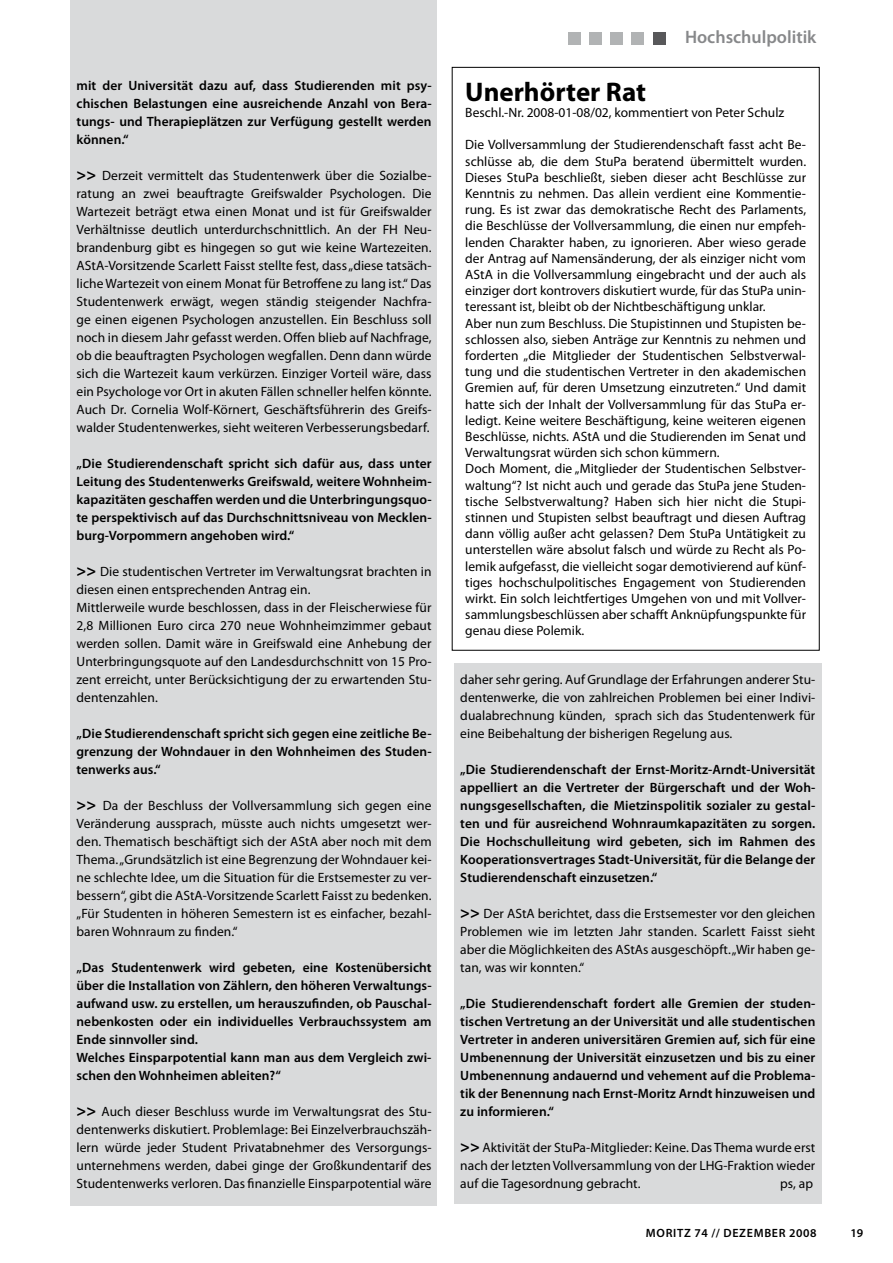
<style>
.page{position:relative;width:893px;height:1263px;background:#fff}
.page>*{position:absolute;margin:0;border:0;box-sizing:border-box;transform-origin:0 0}
.t1{font:700 27px "Myriad Pro";color:#000}
.t2{font:600 18px "Myriad Pro";color:#87888a}
.t3{font:13.5px/18px "Myriad Pro";color:#000;text-align:justify}
.t4{font:600 13.5px/18px "Myriad Pro";letter-spacing:.005em;color:#000;text-align:justify}
.t5{font:600 12px "Myriad Pro";letter-spacing:.06em;color:#000}
.s1{font-weight:700;font-size:16.5px}
</style>
<div class="page">
<div style="left:653px;top:32px;width:12px;height:13px;background:#58585a"></div>
<div style="left:631px;top:32px;width:13px;height:13px;background:#b1b3b4"></div>
<div style="left:610px;top:32px;width:13px;height:13px;background:#b1b3b4"></div>
<div style="left:589px;top:32px;width:13px;height:13px;background:#b1b3b4"></div>
<div style="left:568px;top:32px;width:12px;height:13px;background:#b1b3b4"></div>
<div style="left:454px;top:663px;width:367px;height:540px;background:#d9dadb"></div>
<div style="left:70px;top:0;width:367px;height:1205px;background:#d9dadb"></div>
<p class="t4" style="left:77px;top:76px;width:357px">mit der Universität dazu auf, dass Studierenden mit psy&shy;chischen Belastungen eine ausreichende Anzahl von Bera&shy;tungs- und Therapieplätzen zur Verfügung gestellt werden können.“</p>
<p class="t3" style="left:77px;top:166px;width:357px"><span class="s1">&gt;&gt;</span> Derzeit vermittelt das Studentenwerk über die Sozialbe&shy;ratung an zwei beauftragte Greifswalder Psychologen. Die Wartezeit beträgt etwa einen Monat und ist für Greifswalder Verhältnisse deutlich unterdurchschnittlich. An der FH Neu&shy;brandenburg gibt es hingegen so gut wie keine Wartezeiten.<br>AStA-Vorsitzende Scarlett Faisst stellte fest, dass „diese tatsäch&shy;liche Wartezeit von einem Monat für Betroffene zu lang ist.“ Das Studentenwerk erwägt, wegen ständig steigender Nachfra&shy;ge einen eigenen Psychologen anzustellen. Ein Beschluss soll noch in diesem Jahr gefasst werden. Offen blieb auf Nachfrage, ob die beauftragten Psychologen wegfallen. Denn dann würde sich die Wartezeit kaum verkürzen. Einziger Vorteil wäre, dass ein Psychologe vor Ort in akuten Fällen schneller helfen könnte.<br>Auch Dr. Cornelia Wolf-Körnert, Geschäftsführerin des Greifs&shy;walder Studentenwerkes, sieht weiteren Verbesserungsbedarf.</p>
<p class="t4" style="left:77px;top:454px;width:357px">„Die Studierendenschaft spricht sich dafür aus, dass unter Leitung des Studentenwerks Greifswald, weitere Wohnheim&shy;kapazitäten geschaffen werden und die Unterbringungsquo&shy;te perspektivisch auf das Durchschnittsniveau von Mecklen&shy;burg-Vorpommern angehoben wird.“</p>
<p class="t3" style="left:77px;top:562px;width:357px;text-align:left"><span class="s1">&gt;&gt;</span> Die studentischen Vertreter im Verwaltungsrat brachten in diesen einen entsprechenden Antrag ein.<br>Mittlerweile wurde beschlossen, dass in der Fleischerwiese für 2,8 Millionen Euro circa 270 neue Wohnheimzimmer gebaut werden sollen. Damit wäre in Greifswald eine Anhebung der Unterbringungsquote auf den Landesdurchschnitt von 15 Pro&shy;zent erreicht, unter Berücksichtigung der zu erwartenden Stu&shy;dentenzahlen.</p>
<p class="t4" style="left:77px;top:724px;width:357px">„Die Studierendenschaft spricht sich gegen eine zeitliche Be&shy;grenzung der Wohndauer in den Wohnheimen des Studen&shy;tenwerks aus.“</p>
<p class="t3" style="left:77px;top:796px;width:357px"><span class="s1">&gt;&gt;</span> Da der Beschluss der Vollversammlung sich gegen eine Veränderung aussprach, müsste auch nichts umgesetzt wer&shy;den. Thematisch beschäftigt sich der AStA aber noch mit dem Thema. „Grundsätzlich ist eine Begrenzung der Wohndauer kei&shy;ne schlechte Idee, um die Situation für die Erstsemester zu ver&shy;bessern“, gibt die AStA-Vorsitzende Scarlett Faisst zu bedenken. „Für Studenten in höheren Semestern ist es einfacher, bezahl&shy;baren Wohnraum zu finden.“</p>
<p class="t4" style="left:77px;top:958px;width:357px;text-align:left">„Das Studentenwerk wird gebeten, eine Kostenübersicht über die Installation von Zählern, den höheren Verwaltungs&shy;aufwand usw. zu erstellen, um herauszufinden, ob Pauschal&shy;nebenkosten oder ein individuelles Verbrauchssystem am Ende sinnvoller sind.<br>Welches Einsparpotential kann man aus dem Vergleich zwi&shy;schen den Wohnheimen ableiten?“</p>
<p class="t3" style="left:77px;top:1102px;width:357px"><span class="s1">&gt;&gt;</span> Auch dieser Beschluss wurde im Verwaltungsrat des Stu&shy;dentenwerks diskutiert. Problemlage: Bei Einzelverbrauchszäh&shy;lern würde jeder Student Privatabnehmer des Versorgungs&shy;unternehmens werden, dabei ginge der Großkundentarif des Studentenwerks verloren. Das finanzielle Einsparpotential wäre</p>
<h2 class="t2" style="left:685px;top:26px;width:133px">Hochschulpolitik</h2>
<h1 class="t1" style="left:465px;top:74px;width:182px">Unerhörter Rat</h1>
<p class="t3" style="left:465px;top:103px;width:320px">Beschl.-Nr. 2008-01-08/02, kommentiert von Peter Schulz</p>
<p class="t3" style="left:465px;top:136px;width:342px;line-height:16.2px;text-align:left">Die Vollversammlung der Studierendenschaft fasst acht Be&shy;schlüsse ab, die dem StuPa beratend übermittelt wurden.<br>Dieses StuPa beschließt, sieben dieser acht Beschlüsse zur Kenntnis zu nehmen. Das allein verdient eine Kommentie&shy;rung. Es ist zwar das demokratische Recht des Parlaments, die Beschlüsse der Vollversammlung, die einen nur empfeh&shy;lenden Charakter haben, zu ignorieren. Aber wieso gerade der Antrag auf Namensänderung, der als einziger nicht vom AStA in die Vollversammlung eingebracht und der auch als einziger dort kontrovers diskutiert wurde, für das StuPa unin&shy;teressant ist, bleibt ob der Nichtbeschäftigung unklar.<br>Aber nun zum Beschluss. Die Stupistinnen und Stupisten be&shy;schlossen also, sieben Anträge zur Kenntnis zu nehmen und forderten „die Mitglieder der Studentischen Selbstverwal&shy;tung und die studentischen Vertreter in den akademischen Gremien auf, für deren Umsetzung einzutreten.“ Und damit hatte sich der Inhalt der Vollversammlung für das StuPa er&shy;ledigt. Keine weitere Beschäftigung, keine weiteren eigenen Beschlüsse, nichts. AStA und die Studierenden im Senat und Verwaltungsrat würden sich schon kümmern.<br>Doch Moment, die „Mitglieder der Studentischen Selbstver&shy;waltung“? Ist nicht auch und gerade das StuPa jene Studen&shy;tische Selbstverwaltung? Haben sich hier nicht die Stupi&shy;stinnen und Stupisten selbst beauftragt und diesen Auftrag dann völlig außer acht gelassen? Dem StuPa Untätigkeit zu unterstellen wäre absolut falsch und würde zu Recht als Po&shy;lemik aufgefasst, die vielleicht sogar demotivierend auf künf&shy;tiges hochschulpolitisches Engagement von Studierenden wirkt. Ein solch leichtfertiges Umgehen von und mit Vollver&shy;sammlungsbeschlüssen aber schafft Anknüpfungspunkte für genau diese Polemik.</p>
<p class="t3" style="left:460px;top:670px;width:357px">daher sehr gering. Auf Grundlage der Erfahrungen anderer Stu&shy;dentenwerke, die von zahlreichen Problemen bei einer Indivi&shy;dualabrechnung künden, sprach sich das Studentenwerk für eine Beibehaltung der bisherigen Regelung aus.</p>
<p class="t4" style="left:460px;top:760px;width:357px">„Die Studierendenschaft der Ernst-Moritz-Arndt-Universität appelliert an die Vertreter der Bürgerschaft und der Woh&shy;nungsgesellschaften, die Mietzinspolitik sozialer zu gestal&shy;ten und für ausreichend Wohnraumkapazitäten zu sorgen.<br>Die Hochschulleitung wird gebeten, sich im Rahmen des Kooperationsvertrages Stadt-Universität, für die Belange der Studierendenschaft einzusetzen.“</p>
<p class="t3" style="left:460px;top:904px;width:357px"><span class="s1">&gt;&gt;</span> Der AStA berichtet, dass die Erstsemester vor den gleichen Problemen wie im letzten Jahr standen. Scarlett Faisst sieht aber die Möglichkeiten des AStAs ausgeschöpft. „Wir haben ge&shy;tan, was wir konnten.“</p>
<p class="t4" style="left:460px;top:994px;width:357px">„Die Studierendenschaft fordert alle Gremien der studen&shy;tischen Vertretung an der Universität und alle studentischen Vertreter in anderen universitären Gremien auf, sich für eine Umbenennung der Universität einzusetzen und bis zu einer Umbenennung andauernd und vehement auf die Problema&shy;tik der Benennung nach Ernst-Moritz Arndt hinzuweisen und zu informieren.“</p>
<p class="t3" style="left:460px;top:1138px;width:357px"><span class="s1">&gt;&gt;</span> Aktivität der StuPa-Mitglieder: Keine. Das Thema wurde erst nach der letzten Vollversammlung von der LHG-Fraktion wieder auf die Tagesordnung gebracht.</p>
<p class="t3" style="left:780px;top:1174px;width:35px">ps, ap</p>
<p class="t5" style="left:646px;top:1226px;width:172px">Moritz 74 // DEZEMBER 2008</p>
<p class="t5" style="left:850px;top:1226px;width:14px">19</p>
</div>
